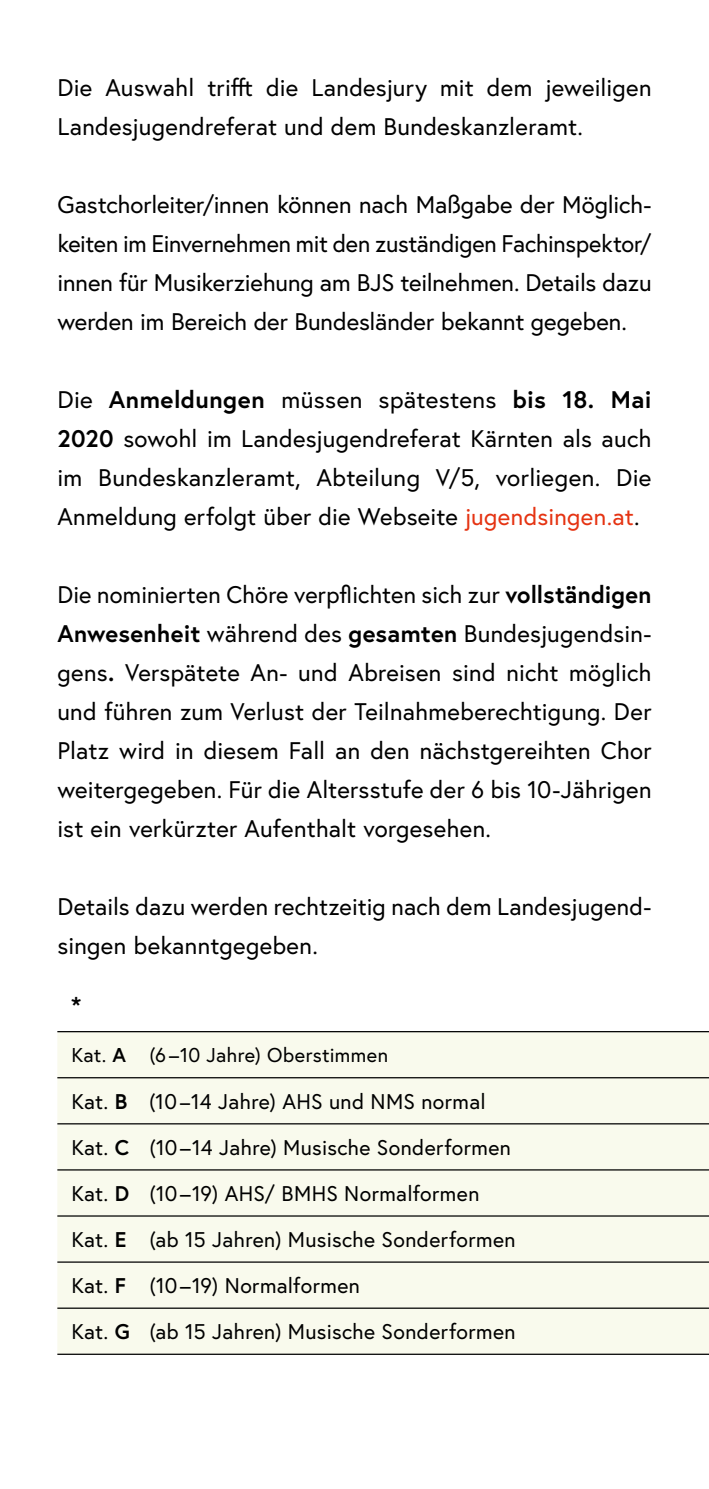
<style>
.page{position:relative;width:709px;height:1489px;background:#fff}
.page>*{position:absolute;margin:0;border:0;box-sizing:border-box;transform-origin:0 0}
.t1{font:24px/39px "Europa Austria";letter-spacing:.005em;color:#000;text-align:justify}
.t2{font:700 24px "Europa Austria";color:#000}
.td_Tabellentext{font:21.25px "Europa Austria";letter-spacing:.015em;color:#000}
.td_Tabellentext-2{font:20px "Europa Austria";letter-spacing:.015em;color:#000}
.s1{font-weight:700}
.s2{color:#e53312}
.s3{font-size:20px}
</style>
<div class="page">
<div style="left:57px;top:1032px;width:652px;height:321px;background:#f9faed"></div>
<hr style="left:57px;top:1123px;width:652px;height:1px;background:#000">
<hr style="left:57px;top:1169px;width:652px;height:1px;background:#000">
<hr style="left:57px;top:1215px;width:652px;height:1px;background:#000">
<hr style="left:57px;top:1077px;width:652px;height:1px;background:#000">
<hr style="left:57px;top:1307px;width:652px;height:1px;background:#000">
<hr style="left:57px;top:1261px;width:652px;height:1px;background:#000">
<hr style="left:57px;top:1353px;width:652px;height:1px;background:#000">
<hr style="left:57px;top:1030px;width:652px;height:2px;background:#000">
<p class="t1" style="left:57px;top:68px;width:595px">Die Auswahl trifft die Landesjury mit dem jeweiligen<br>Landesjugendreferat und dem Bundeskanzleramt.</p>
<p class="t1" style="left:57px;top:185px;width:595px">Gastchorleiter/innen können nach Maßgabe der Möglich&shy;keiten im Einvernehmen mit den zuständigen Fachinspektor/ innen für Musikerziehung am BJS teilnehmen. Details dazu werden im Bereich der Bundesländer bekannt gegeben.</p>
<p class="t1" style="left:57px;top:380px;width:595px">Die <span class="s1">Anmeldungen</span> müssen spätestens <span class="s1">bis 18. Mai 2020</span> sowohl im Landesjugendreferat Kärnten als auch im Bundeskanzleramt, Abteilung V/5, vorliegen. Die Anmeldung erfolgt über die Webseite <span class="s2">jugendsingen.at</span>.</p>
<p class="t1" style="left:57px;top:575px;width:595px">Die nominierten Chöre verpflichten sich zur <span class="s1">vollständigen Anwesenheit</span> während des <span class="s1">gesamten</span> Bundesjugendsin&shy;gens<span class="s1">.</span> Verspätete An- und Abreisen sind nicht möglich und führen zum Verlust der Teilnahmeberechtigung. Der Platz wird in diesem Fall an den nächstgereihten Chor weitergegeben. Für die Altersstufe der 6 bis 10-Jährigen ist ein verkürzter Aufenthalt vorgesehen.</p>
<p class="t1" style="left:57px;top:887px;width:595px">Details dazu werden rechtzeitig nach dem Landesjugend&shy;singen bekanntgegeben.</p>
<p class="t2" style="left:72px;top:989px;width:11px">*</p>
<p class="td_Tabellentext-2" style="left:72px;top:1042px;width:318px">Kat. <span class="s1">A</span> (6 –10 Jahre) Oberstimmen</p>
<p class="td_Tabellentext" style="left:72px;top:1087px;width:415px">Kat. <span class="s1">B</span> (10<span class="s3">–</span>14 Jahre) AHS und NMS normal</p>
<p class="td_Tabellentext" style="left:72px;top:1133px;width:441px">Kat. <span class="s1">C</span> (10–14 Jahre) Musische Sonderformen</p>
<p class="td_Tabellentext" style="left:72px;top:1179px;width:409px">Kat. <span class="s1">D</span> (10–19) AHS/ BMHS Normalformen</p>
<p class="td_Tabellentext" style="left:72px;top:1225px;width:445px">Kat. <span class="s1">E</span> (ab 15 Jahren) Musische Sonderformen</p>
<p class="td_Tabellentext" style="left:72px;top:1271px;width:290px">Kat. <span class="s1">F</span> (10–19) Normalformen</p>
<p class="td_Tabellentext" style="left:72px;top:1317px;width:445px">Kat. <span class="s1">G</span> (ab 15 Jahren) Musische Sonderformen</p>
</div>
